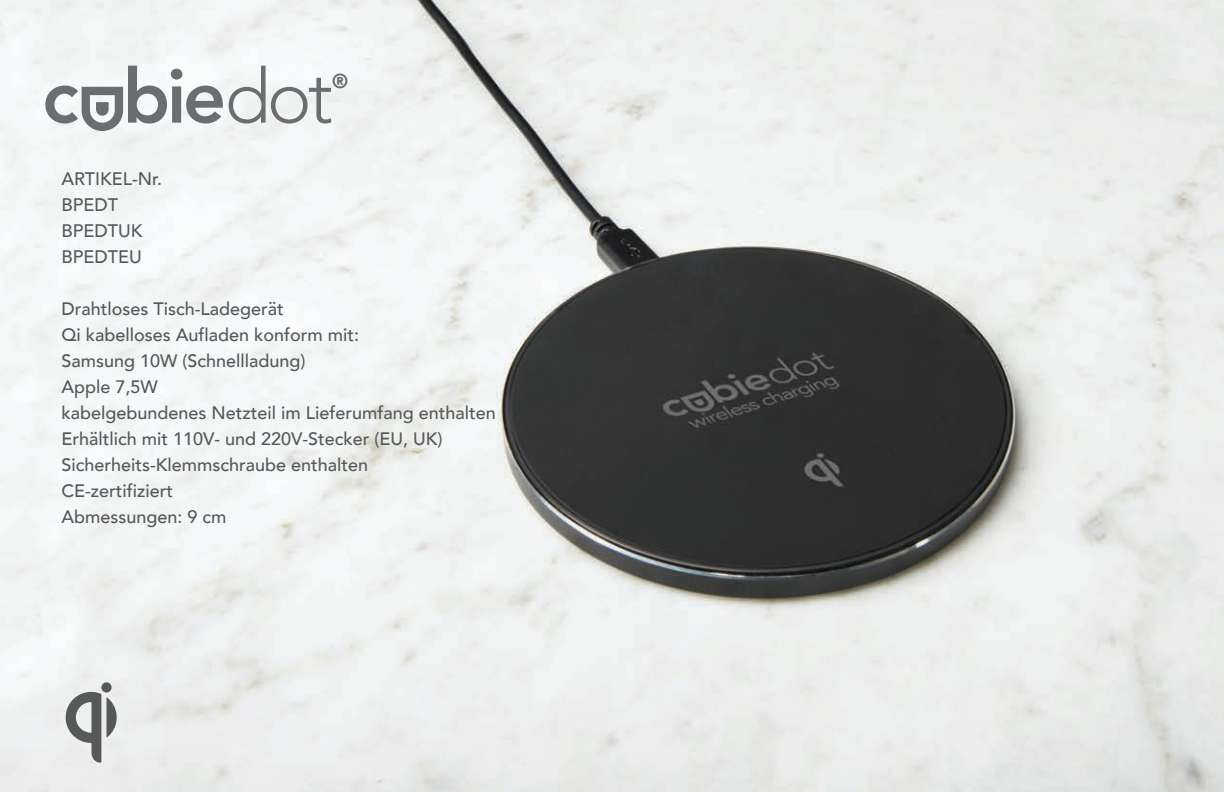
<style>
.page{position:relative;width:1224px;height:792px;background:#fff}
.page>*{position:absolute;margin:0;border:0;box-sizing:border-box;transform-origin:0 0}
.t1{font:800 75.4px "Avenir";color:#6c6d70}
.t2{font:900 20px "Avenir";color:#6c6d70}
.t3{font:500 18px/26px "Avenir";color:#57585a}
.s1{font-weight:300}
</style>
<div class="page">
<img style="left:0;top:0;width:1224px;height:792px">
<svg style="left:82px;top:87px;width:41px;height:44px"></svg>
<svg style="left:63px;top:690px;width:38px;height:73px;background:#a6a7a7"></svg>
<svg style="left:107px;top:697px;width:13px;height:41px"></svg>
<div style="left:101px;top:682px;width:11px;height:11px;background:#57585a;border-radius:50%"></div>
<h1 class="t1" style="left:42px;top:52px;width:292px">c bie<span class="s1">dot</span></h1>
<p class="t2" style="left:332px;top:69px;width:17px">®</p>
<p class="t3" style="left:62px;top:167px;width:102px">ARTIKEL-Nr.<br>BPEDT<br>BPEDTUK<br>BPEDTEU</p>
<p class="t3" style="left:62px;top:295px;width:436px">Drahtloses Tisch-Ladegerät<br>Qi kabelloses Aufladen konform mit:<br>Samsung 10W (Schnellladung)<br>Apple 7,5W<br>kabelgebundenes Netzteil im Lieferumfang enthalten<br>Erhältlich mit 110V- und 220V-Stecker (EU, UK)<br>Sicherheits-Klemmschraube enthalten<br>CE-zertifiziert<br>Abmessungen: 9 cm</p>
</div>
